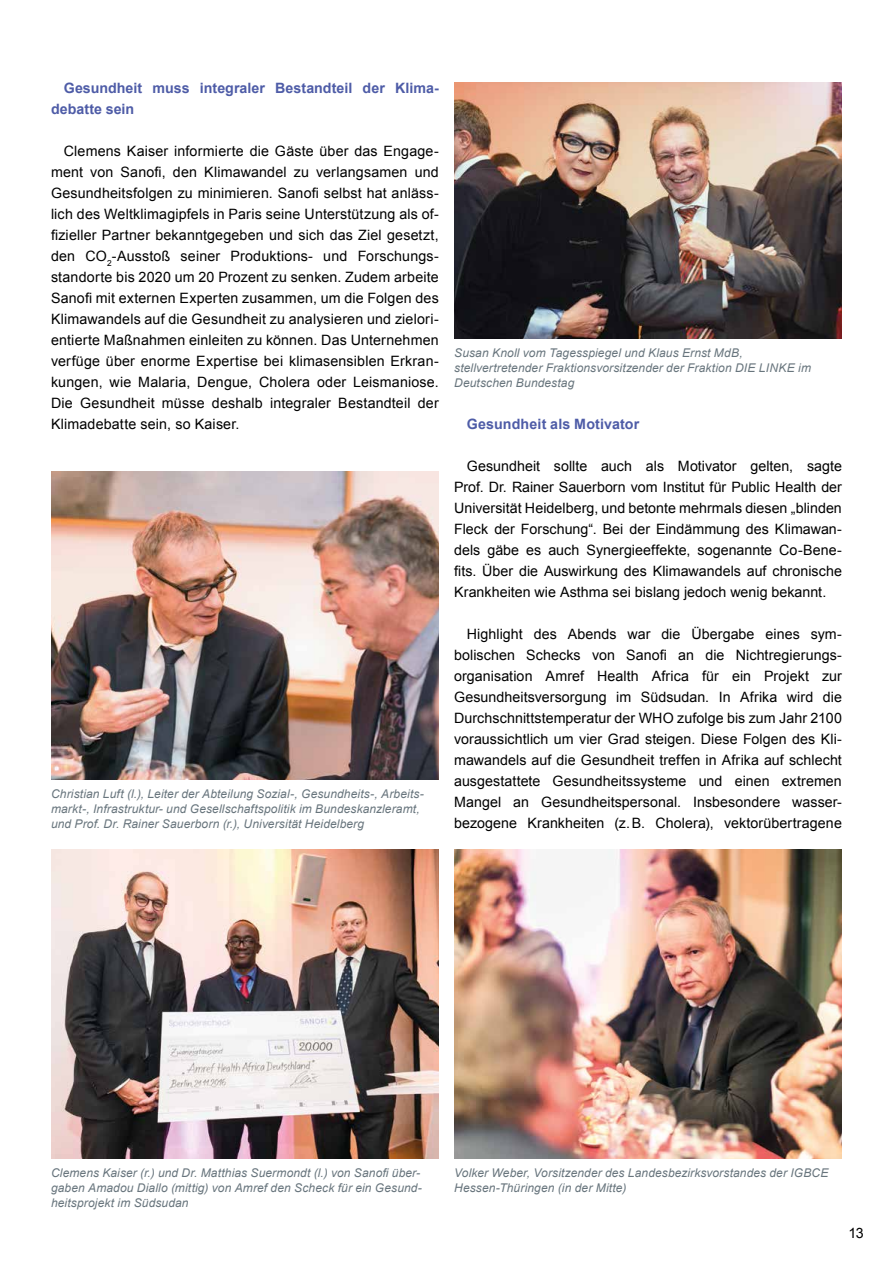
<style>
.page{position:relative;width:893px;height:1263px;background:#fff}
.page>*{position:absolute;margin:0;border:0;box-sizing:border-box;transform-origin:0 0}
.t1{font:14.25px/21px "Arial";letter-spacing:.005em;color:#000;text-align:justify}
.t2{font:700 14.25px/21px "Arial";letter-spacing:.005em;color:#4e5ca7}
.t3{font:italic 12px/15px "Arial";letter-spacing:.01em;color:#68757d}
</style>
<div class="page">
<img style="left:51px;top:471px;width:388px;height:309px">
<img style="left:454px;top:83px;width:388px;height:256px">
<img style="left:51px;top:849px;width:388px;height:309px">
<img style="left:454px;top:849px;width:388px;height:309px">
<p class="t2" style="left:51px;top:78px;width:388px;text-indent:13px">Gesundheit muss integraler Bestandteil der Klima&shy;debatte sein</p>
<p class="t1" style="left:51px;top:141px;width:389px;text-indent:13px">Clemens Kaiser informierte die Gäste über das Engage&shy;ment von Sanofi, den Klimawandel zu verlangsamen und Gesundheitsfolgen zu minimieren. Sanofi selbst hat anläss&shy;lich des Weltklimagipfels in Paris seine Unterstützung als of&shy;fizieller Partner bekanntgegeben und sich das Ziel gesetzt, den CO<sub>2</sub>-Ausstoß seiner Produktions- und Forschungs&shy;standorte bis 2020 um 20 Prozent zu senken. Zudem arbeite Sanofi mit externen Experten zusammen, um die Folgen des Klimawandels auf die Gesundheit zu analysieren und zielori&shy;entierte Maßnahmen einleiten zu können. Das Unternehmen verfüge über enorme Expertise bei klimasensiblen Erkran&shy;kungen, wie Malaria, Dengue, Cholera oder Leismaniose.<br>Die Gesundheit müsse deshalb integraler Bestandteil der Klimadebatte sein, so Kaiser.</p>
<p class="t3" style="left:51px;top:786px;width:374px">Christian Luft (l.), Leiter der Abteilung Sozial-, Gesundheits-, Arbeits&shy;markt-, Infrastruktur- und Gesellschaftspolitik im Bundeskanzleramt, und Prof. Dr. Rainer Sauerborn (r.), Universität Heidelberg</p>
<p class="t3" style="left:454px;top:345px;width:358px">Susan Knoll vom Tagesspiegel und Klaus Ernst MdB, stellvertretender Fraktionsvorsitzender der Fraktion DIE LINKE im<br>Deutschen Bundestag</p>
<p class="t2" style="left:467px;top:414px;width:174px">Gesundheit als Motivator</p>
<p class="t1" style="left:454px;top:456px;width:389px;text-indent:13px">Gesundheit sollte auch als Motivator gelten, sagte Prof. Dr. Rainer Sauerborn vom Institut für Public Health der Universität Heidelberg, und betonte mehrmals diesen „blinden Fleck der Forschung“. Bei der Eindämmung des Klimawan&shy;dels gäbe es auch Synergieeffekte, sogenannte Co-Bene&shy;fits. Über die Auswirkung des Klimawandels auf chronische Krankheiten wie Asthma sei bislang jedoch wenig bekannt.</p>
<p class="t1" style="left:454px;top:624px;width:389px;text-indent:13px">Highlight des Abends war die Übergabe eines sym&shy;bolischen Schecks von Sanofi an die Nichtregierungs&shy;organisation Amref Health Africa für ein Projekt zur Gesundheitsversorgung im Südsudan. In Afrika wird die Durchschnittstemperatur der WHO zufolge bis zum Jahr 2100 voraussichtlich um vier Grad steigen. Diese Folgen des Kli&shy;mawandels auf die Gesundheit treffen in Afrika auf schlecht ausgestattete Gesundheitssysteme und einen extremen Mangel an Gesundheitspersonal. Insbesondere wasser&shy;bezogene Krankheiten (z.B. Cholera), vektorübertragene</p>
<p class="t3" style="left:51px;top:1165px;width:372px">Clemens Kaiser (r.) und Dr. Matthias Suermondt (l.) von Sanofi über&shy;gaben Amadou Diallo (mittig) von Amref den Scheck für ein Gesund&shy;heitsprojekt im Südsudan</p>
<p class="t3" style="left:454px;top:1165px;width:376px">Volker Weber, Vorsitzender des Landesbezirksvorstandes der IGBCE<br>Hessen-Thüringen (in der Mitte)</p>
<p class="t1" style="left:849px;top:1222px;width:17px">13</p>
</div>
